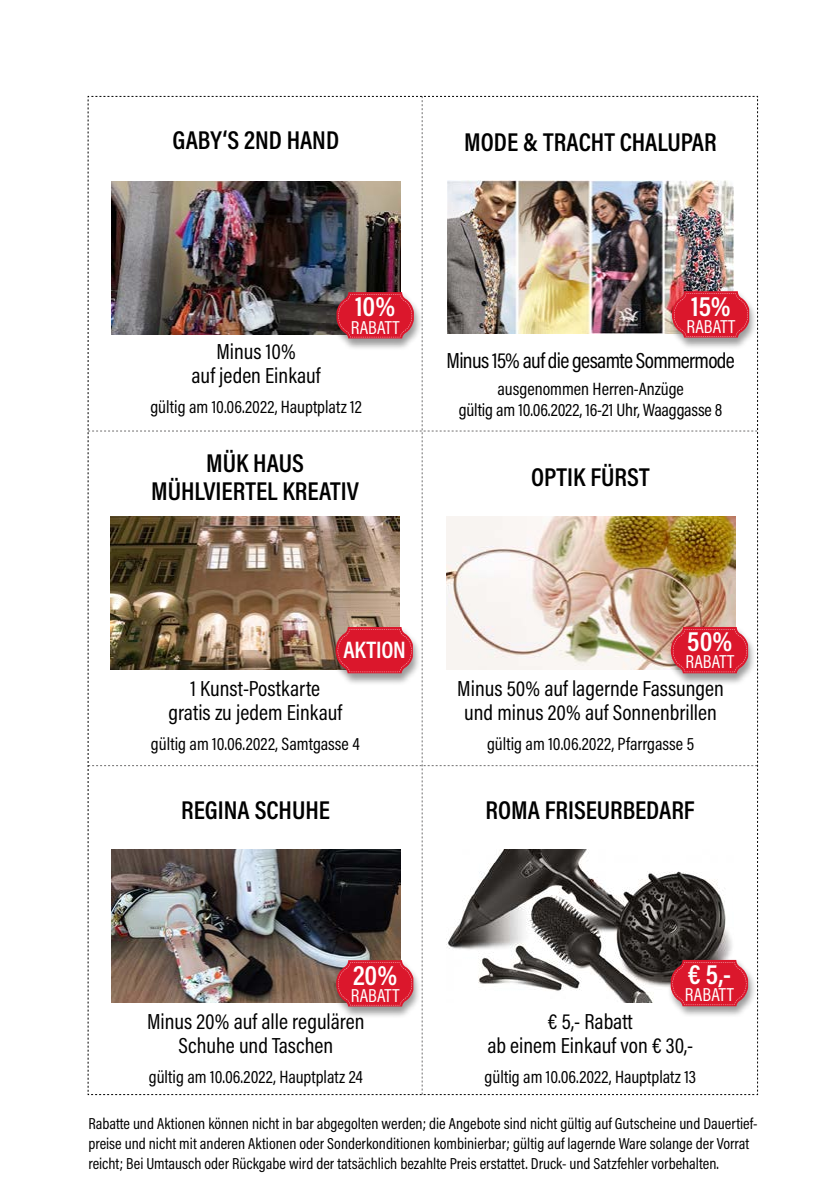
<style>
.page{position:relative;width:834px;height:1191px;background:#fff}
.page>*{position:absolute;margin:0;border:0;box-sizing:border-box;transform-origin:0 0}
.t1{font:600 28.4px "Acumin Pro Cond";color:#fff}
.t2{font:600 26px/28px "Acumin Pro Cond";color:#000;text-align:center}
.t3{font:600 24px "Acumin Pro Cond";letter-spacing:-.01em;color:#fff}
.t4{font:22px/24px "Acumin Pro Cond";color:#000;text-align:center}
.t5{font:22px "Acumin Pro Cond";letter-spacing:-.03em;color:#000}
.t6{font:19px "Acumin Pro Cond";letter-spacing:.005em;color:#fff}
.t7{font:18px/21.6px "Acumin Pro Cond";color:#000;text-align:center}
.bildunterschrift{font:16px/20px "Acumin Pro Cond";color:#000}
</style>
<div class="page">
<img style="left:88px;top:96px;width:670px;height:999px">
<p class="t2" style="left:172px;top:125px;width:168px">GABY‘S 2ND HAND</p>
<p class="t2" style="left:464px;top:127px;width:254px">MODE &amp; TRACHT CHALUPAR</p>
<p class="t1" style="left:355px;top:288px;width:42px">10%</p>
<p class="t6" style="left:350px;top:315px;width:50px">RABATT</p>
<p class="t4" style="left:191px;top:339px;width:131px">Minus 10%<br>auf jeden Einkauf</p>
<p class="t7" style="left:150px;top:396px;width:213px">gültig am 10.06.2022, Hauptplatz 12</p>
<p class="t2" style="left:151px;top:448px;width:209px">MÜK HAUS<br>MÜHLVIERTEL KREATIV</p>
<p class="t1" style="left:691px;top:287px;width:41px">15%</p>
<p class="t6" style="left:686px;top:314px;width:50px">RABATT</p>
<p class="t5" style="left:446px;top:346px;width:290px">Minus 15% auf die gesamte Sommermode</p>
<p class="t7" style="left:459px;top:377px;width:265px">ausgenommen Herren-Anzüge<br>gültig am 10.06.2022, 16-21 Uhr, Waaggasse 8</p>
<p class="t2" style="left:531px;top:462px;width:120px">OPTIK FÜRST</p>
<p class="t3" style="left:343px;top:634px;width:64px">AKTION</p>
<p class="t4" style="left:168px;top:675px;width:175px">1 Kunst-Postkarte gratis zu jedem Einkauf</p>
<p class="t7" style="left:151px;top:732px;width:210px">gültig am 10.06.2022, Samtgasse 4</p>
<p class="t2" style="left:181px;top:795px;width:150px">REGINA SCHUHE</p>
<p class="t1" style="left:687px;top:623px;width:47px">50%</p>
<p class="t6" style="left:685px;top:649px;width:50px">RABATT</p>
<p class="t4" style="left:457px;top:675px;width:268px">Minus 50% auf lagernde Fassungen und minus 20% auf Sonnenbrillen</p>
<p class="t7" style="left:487px;top:732px;width:209px">gültig am 10.06.2022, Pfarrgasse 5</p>
<p class="t2" style="left:485px;top:795px;width:211px">ROMA FRISEURBEDARF</p>
<p class="t1" style="left:353px;top:956px;width:46px">20%</p>
<p class="t6" style="left:350px;top:982px;width:50px">RABATT</p>
<p class="t4" style="left:147px;top:1008px;width:219px">Minus 20% auf alle regulären<br>Schuhe und Taschen</p>
<p class="t7" style="left:149px;top:1065px;width:215px">gültig am 10.06.2022, Hauptplatz 24</p>
<p class="t1" style="left:687px;top:956px;width:45px">€ 5,-</p>
<p class="t6" style="left:684px;top:982px;width:50px">RABATT</p>
<p class="t4" style="left:487px;top:1008px;width:207px">€ 5,- Rabatt<br>ab einem Einkauf von € 30,-</p>
<p class="t7" style="left:484px;top:1065px;width:213px">gültig am 10.06.2022, Hauptplatz 13</p>
<p class="bildunterschrift" style="left:88px;top:1113px;width:670px">Rabatte und Aktionen können nicht in bar abgegolten werden; die Angebote sind nicht gültig auf Gutscheine und Dauertief&shy;preise und nicht mit anderen Aktionen oder Sonderkonditionen kombinierbar; gültig auf lagernde Ware solange der Vorrat reicht; Bei Umtausch oder Rückgabe wird der tatsächlich bezahlte Preis erstattet. Druck- und Satzfehler vorbehalten.</p>
</div>
